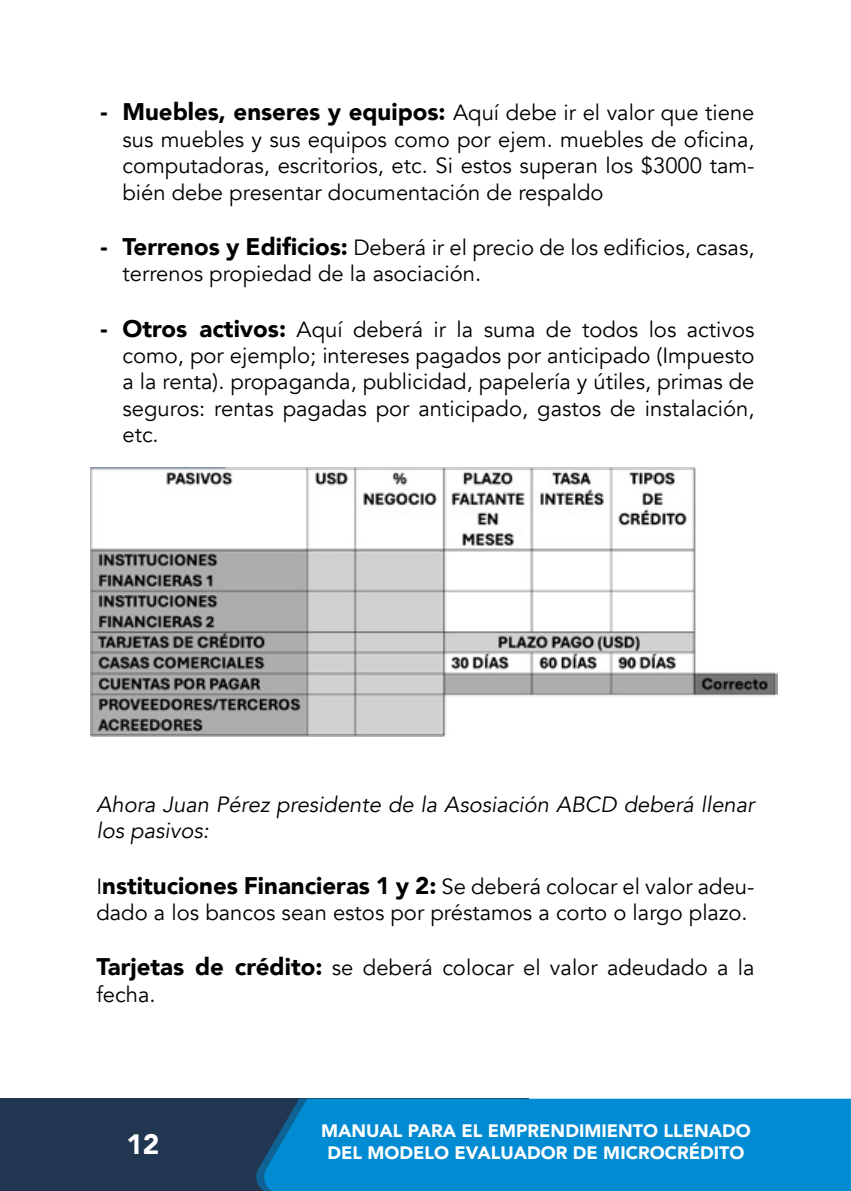
<style>
.page{position:relative;width:851px;height:1191px;background:#fff}
.page>*{position:absolute;margin:0;border:0;box-sizing:border-box;transform-origin:0 0}
.t1{font:900 28px "Avenir";color:#fff}
.t2{font:900 24px "Avenir";color:#000}
.t3{font:22px/26.4px "Avenir";color:#000}
.t4{font:italic 22px/26.4px "Avenir";color:#000}
.t5{font:900 18px/22px "Avenir";color:#fff;text-align:center}
.s1{font-weight:400;font-size:22px}
.s2{font-weight:900;font-size:24px}
</style>
<div class="page">
<div style="left:0;top:1098px;width:528px;height:93px;background:#213650"></div>
<div style="left:260px;top:1098px;width:590px;height:93px;background:#008bd2"></div>
<svg style="left:850px;top:1098px;width:1px;height:93px"></svg>
<img style="left:91px;top:468px;width:686px;height:268px">
<p class="t2" style="left:100px;top:91px;width:655px">- Muebles, enseres y equipos: <span class="s1">Aquí debe ir el valor que tiene</span></p>
<p class="t3" style="left:122px;top:126px;width:633px;text-align:justify">sus muebles y sus equipos como por ejem. muebles de oficina, computadoras, escritorios, etc. Si estos superan los $3000 tam&shy;bién debe presentar documentación de respaldo</p>
<p class="t3" style="left:122px;top:234px;width:633px;text-indent:-22px"><span class="s2">- Terrenos y Edificios:</span> Deberá ir el precio de los edificios, casas, terrenos propiedad de la asociación.</p>
<p class="t3" style="left:122px;top:316px;width:633px;text-align:justify;text-indent:-22px"><span class="s2">- Otros activos:</span> Aquí deberá ir la suma de todos los activos como, por ejemplo; intereses pagados por anticipado (Impuesto a la renta). propaganda, publicidad, papelería y útiles, primas de seguros: rentas pagadas por anticipado, gastos de instalación, etc.</p>
<p class="t4" style="left:96px;top:791px;width:659px">Ahora Juan Pérez presidente de la Asosiación ABCD deberá llenar los pasivos:</p>
<p class="t3" style="left:96px;top:873px;width:659px">I<span class="s2">nstituciones Financieras 1 y 2:</span> Se deberá colocar el valor adeu&shy;dado a los bancos sean estos por préstamos a corto o largo plazo.</p>
<p class="t3" style="left:96px;top:954px;width:659px"><span class="s2">Tarjetas de crédito:</span> se deberá colocar el valor adeudado a la fecha.</p>
<p class="t1" style="left:126px;top:1120px;width:35px">12</p>
<p class="t5" style="left:321px;top:1118px;width:431px">MANUAL PARA EL EMPRENDIMIENTO LLENADO<br>DEL MODELO EVALUADOR DE MICROCRÉDITO</p>
</div>
